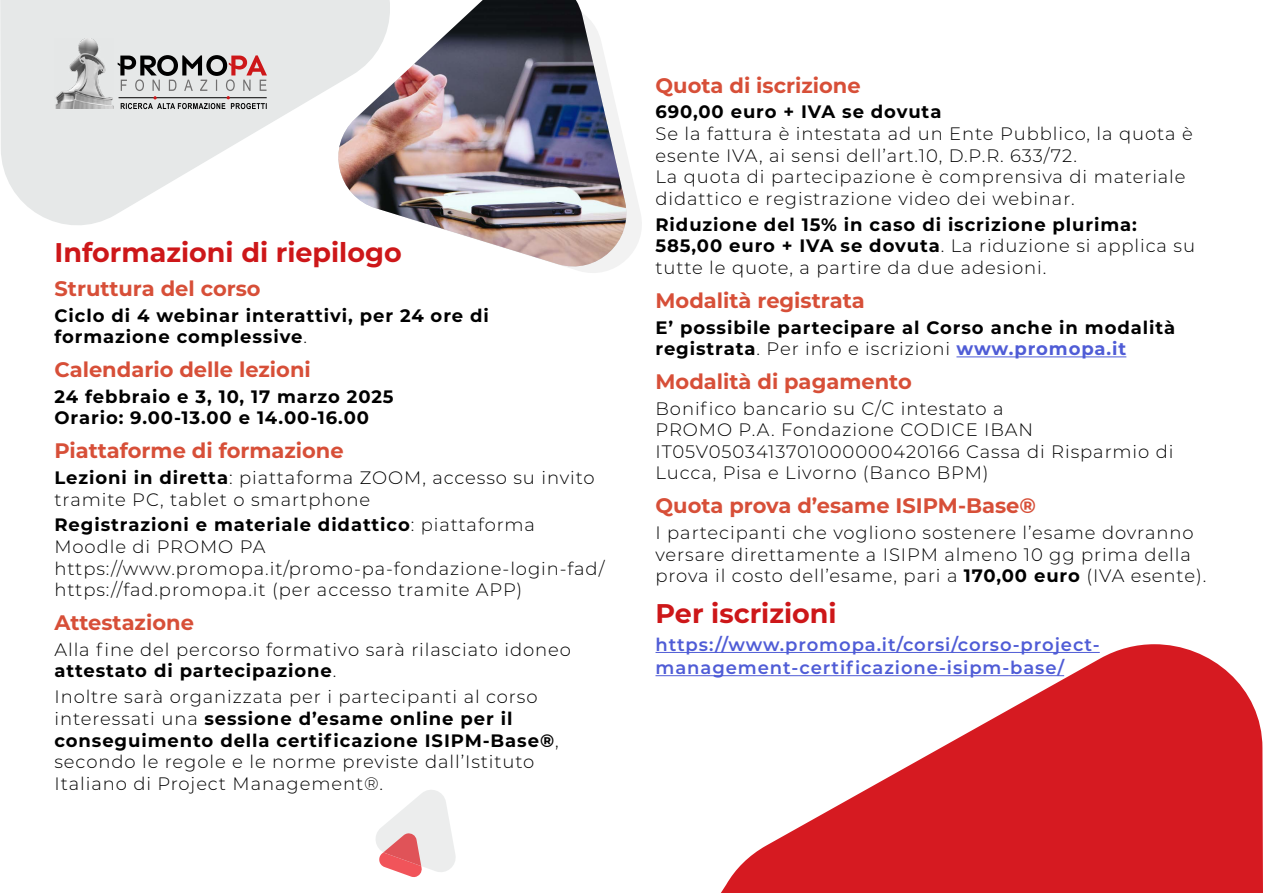
<style>
.page{position:relative;width:1263px;height:893px;background:#fff}
.page>*{position:absolute;margin:0;border:0;box-sizing:border-box;transform-origin:0 0}
.t1{font:700 27px "Montserrat";color:#cd1719}
.t2{font:700 21px "Montserrat";color:#d74f38}
.t3{font:300 18px/21.6px "Montserrat";letter-spacing:.05em;color:#000}
.t4{font:700 18px/21.6px "Montserrat";letter-spacing:.05em;color:#000}
.t5{font:600 18px/23.2px "Montserrat";letter-spacing:.05em;color:#4f5cd6}
.s1{font-weight:300}
.s2{font-weight:700}
.s3{color:#4f5cd6}
</style>
<div class="page">
<svg style="left:0;top:0;width:325px;height:225px;fill:#e6e8e8"></svg>
<svg style="left:721px;top:644px;width:542px;height:249px;fill:#d61a21"></svg>
<img style="left:55px;top:38px;width:59px;height:71px">
<svg style="left:118px;top:55px;width:149px;height:54px;background:#b3acac"></svg>
<img style="left:325px;top:0;width:309px;height:273px">
<hr style="left:956px;top:356px;width:170px;height:1px;background:#4f5cd6">
<hr style="left:655px;top:652px;width:445px;height:1px;background:#4f5cd6">
<hr style="left:655px;top:675px;width:409px;height:1px;background:#4f5cd6">
<svg style="left:376px;top:790px;width:80px;height:87px"></svg>
<h1 class="t1" style="left:54px;top:233px;width:349px">Informazioni di riepilogo</h1>
<p class="t2" style="left:54px;top:273px;width:208px">Struttura del corso</p>
<p class="t4" style="left:54px;top:304px;width:436px">Ciclo di 4 webinar interattivi, per 24 ore di formazione complessive<span class="s1">.</span></p>
<p class="t2" style="left:54px;top:354px;width:258px">Calendario delle lezioni</p>
<p class="t4" style="left:54px;top:385px;width:341px">24 febbraio e 3, 10, 17 marzo 2025<br>Orario: 9.00-13.00 e 14.00-16.00</p>
<p class="t2" style="left:54px;top:436px;width:291px">Piattaforme di formazione</p>
<p class="t3" style="left:54px;top:466px;width:542px"><span class="s2">Lezioni in diretta</span>: piattaforma ZOOM, accesso su invito tramite PC, tablet o smartphone</p>
<p class="t3" style="left:54px;top:514px;width:551px"><span class="s2">Registrazioni e materiale didattico</span>: piattaforma Moodle di PROMO PA https://www.promopa.it/promo-pa-fondazione-login-fad/ https://fad.promopa.it (per accesso tramite APP)</p>
<p class="t2" style="left:54px;top:607px;width:141px">Attestazione</p>
<p class="t3" style="left:54px;top:638px;width:518px">Alla fine del percorso formativo sarà rilasciato idoneo <span class="s2">attestato di partecipazione</span>.</p>
<p class="t3" style="left:54px;top:685px;width:506px">Inoltre sarà organizzata per i partecipanti al corso interessati una <span class="s2">sessione d’esame online per il conseguimento della certificazione ISIPM-Base®</span>, secondo le regole e le norme previste dall’Istituto Italiano di Project Management®.</p>
<p class="t2" style="left:655px;top:70px;width:207px">Quota di iscrizione</p>
<p class="t4" style="left:655px;top:100px;width:287px">690,00 euro + IVA se dovuta</p>
<p class="t3" style="left:655px;top:122px;width:539px">Se la fattura è intestata ad un Ente Pubblico, la quota è esente IVA, ai sensi dell’art.10, D.P.R. 633/72.<br>La quota di partecipazione è comprensiva di materiale didattico e registrazione video dei webinar.</p>
<p class="t4" style="left:655px;top:213px;width:541px">Riduzione del 15% in caso di iscrizione plurima:<br>585,00 euro + IVA se dovuta<span class="s1">. La riduzione si applica su tutte le quote, a partire da due adesioni.</span></p>
<p class="t2" style="left:655px;top:285px;width:211px">Modalità registrata</p>
<p class="t4" style="left:655px;top:315px;width:521px">E’ possibile partecipare al Corso anche in modalità registrata<span class="s1">. Per info e iscrizioni</span> <span class="s3">www.promopa.it</span></p>
<p class="t2" style="left:655px;top:366px;width:258px">Modalità di pagamento</p>
<p class="t3" style="left:655px;top:397px;width:519px">Bonifico bancario su C/C intestato a<br>PROMO P.A. Fondazione CODICE IBAN IT05V0503413701000000420166 Cassa di Risparmio di Lucca, Pisa e Livorno (Banco BPM)</p>
<p class="t2" style="left:655px;top:491px;width:382px">Quota prova d’esame ISIPM-Base®</p>
<p class="t3" style="left:655px;top:521px;width:552px">I partecipanti che vogliono sostenere l’esame dovranno versare direttamente a ISIPM almeno 10 gg prima della prova il costo dell’esame, pari a <span class="s2">170,00 euro</span> (IVA esente).</p>
<h1 class="t1" style="left:655px;top:594px;width:183px">Per iscrizioni</h1>
<p class="t5" style="left:655px;top:632px;width:446px">https://www.promopa.it/corsi/corso-project&shy;management-certificazione-isipm-base/</p>
</div>
